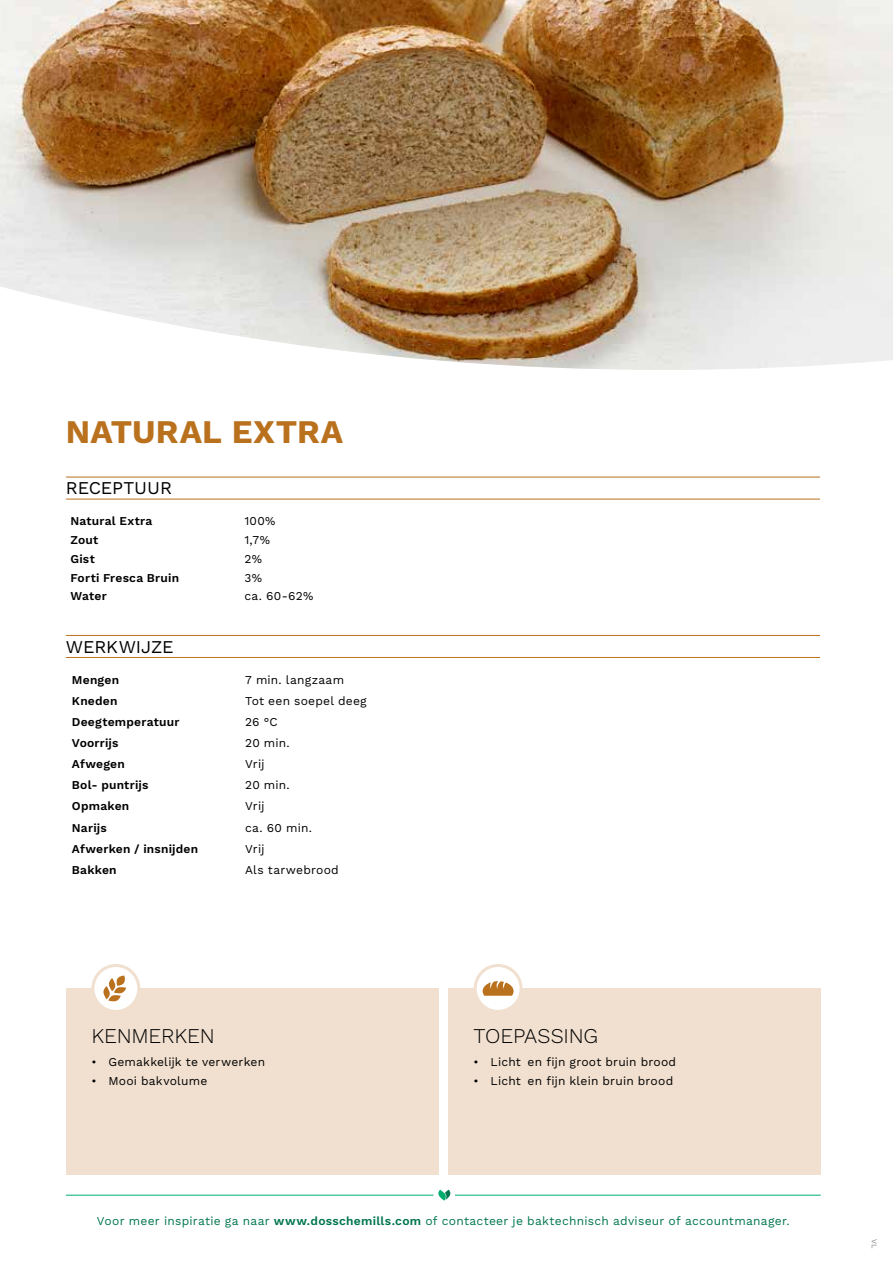
<style>
.page{position:relative;width:893px;height:1263px;background:#fff}
.page>*{position:absolute;margin:0;border:0;box-sizing:border-box;transform-origin:0 0}
.t1{font:700 33px "Work Sans";letter-spacing:.005em;color:#ba711e}
.t2{font:300 21px "Work Sans";letter-spacing:-.01em;color:#000}
.t3{font:18px "Work Sans";letter-spacing:-.005em;color:#000}
.t4{font:12px "Work Sans";letter-spacing:.015em;color:#000}
.t5{font:600 12px "Work Sans";letter-spacing:.02em;color:#000}
.t6{font:12px "Work Sans";letter-spacing:.02em;color:#007550}
.t7{font:7.5px "Work Sans";color:#808285}
.s1{font-weight:600}
</style>
<div class="page">
<img style="left:0;top:0;width:893px;height:370px">
<hr style="left:66px;top:1195px;width:368px;height:1px;background:#00ac6c">
<hr style="left:455px;top:1195px;width:366px;height:1px;background:#00ac6c">
<svg style="left:438px;top:1189px;width:13px;height:12px"></svg>
<div style="left:448px;top:988px;width:373px;height:187px;background:#f1e0cf"></div>
<div style="left:66px;top:988px;width:372px;height:187px;background:#f1e0cf"></div>
<div style="left:93px;top:965px;width:46px;height:46px;background:#fff;border-radius:50%"></div>
<div style="left:91px;top:964px;width:49px;height:49px;border:3px solid #f1e0cf;border-radius:50%"></div>
<div style="left:475px;top:965px;width:46px;height:46px;background:#fff;border-radius:50%"></div>
<div style="left:474px;top:964px;width:49px;height:49px;border:3px solid #f1e0cf;border-radius:50%"></div>
<svg style="left:103px;top:975px;width:23px;height:27px"></svg>
<svg style="left:483px;top:981px;width:31px;height:15px"></svg>
<hr style="left:66px;top:477px;width:754px;height:1px;background:#ba711e">
<hr style="left:66px;top:499px;width:754px;height:1px;background:#ba711e">
<hr style="left:66px;top:635px;width:754px;height:1px;background:#ba711e">
<hr style="left:66px;top:657px;width:754px;height:1px;background:#ba711e">
<h1 class="t1" style="left:66px;top:413px;width:279px">NATURAL EXTRA</h1>
<h3 class="t3" style="left:66px;top:478px;width:108px">RECEPTUUR</h3>
<p class="t5" style="left:70px;top:514px;width:84px">Natural Extra</p>
<p class="t4" style="left:244px;top:514px;width:33px">100%</p>
<p class="t5" style="left:70px;top:533px;width:29px">Zout</p>
<p class="t4" style="left:244px;top:533px;width:27px">1,7%</p>
<p class="t5" style="left:70px;top:552px;width:26px">Gist</p>
<p class="t4" style="left:244px;top:552px;width:19px">2%</p>
<p class="t5" style="left:70px;top:570px;width:110px">Forti Fresca Bruin</p>
<p class="t4" style="left:244px;top:570px;width:19px">3%</p>
<p class="t5" style="left:70px;top:589px;width:38px">Water</p>
<p class="t4" style="left:244px;top:589px;width:70px">ca. 60-62%</p>
<h3 class="t3" style="left:66px;top:636px;width:109px">WERKWIJZE</h3>
<p class="t5" style="left:72px;top:673px;width:49px">Mengen</p>
<p class="t4" style="left:245px;top:672px;width:100px">7 min. langzaam</p>
<p class="t5" style="left:72px;top:694px;width:47px">Kneden</p>
<p class="t4" style="left:245px;top:694px;width:123px">Tot een soepel deeg</p>
<p class="t5" style="left:72px;top:715px;width:109px">Deegtemperatuur</p>
<p class="t4" style="left:245px;top:715px;width:34px">26 °C</p>
<p class="t5" style="left:72px;top:736px;width:48px">Voorrijs</p>
<p class="t4" style="left:245px;top:736px;width:46px">20 min.</p>
<p class="t5" style="left:72px;top:757px;width:55px">Afwegen</p>
<p class="t4" style="left:245px;top:757px;width:21px">Vrij</p>
<p class="t5" style="left:72px;top:778px;width:78px">Bol- puntrijs</p>
<p class="t4" style="left:245px;top:778px;width:46px">20 min.</p>
<p class="t5" style="left:72px;top:799px;width:59px">Opmaken</p>
<p class="t4" style="left:245px;top:799px;width:21px">Vrij</p>
<p class="t5" style="left:72px;top:820px;width:36px">Narijs</p>
<p class="t4" style="left:245px;top:820px;width:68px">ca. 60 min.</p>
<p class="t5" style="left:72px;top:841px;width:128px">Afwerken / insnijden</p>
<p class="t4" style="left:245px;top:841px;width:21px">Vrij</p>
<p class="t5" style="left:72px;top:863px;width:46px">Bakken</p>
<p class="t4" style="left:245px;top:863px;width:95px">Als tarwebrood</p>
<h2 class="t2" style="left:91px;top:1023px;width:125px">KENMERKEN</h2>
<p class="t4" style="left:91px;top:1055px;width:175px">• Gemakkelijk te verwerken</p>
<p class="t4" style="left:91px;top:1074px;width:117px">• Mooi bakvolume</p>
<h2 class="t2" style="left:474px;top:1023px;width:126px">TOEPASSING</h2>
<p class="t4" style="left:474px;top:1055px;width:204px">• Licht en fijn groot bruin brood</p>
<p class="t4" style="left:474px;top:1074px;width:201px">• Licht en fijn klein bruin brood</p>
<p class="t6" style="left:97px;top:1213px;width:694px">Voor meer inspiratie ga naar <span class="s1">www.dosschemills.com</span> of contacteer je baktechnisch adviseur of accountmanager.</p>
<p class="t7" style="left:879px;top:1239px;width:11px;rotate:90deg">VL</p>
</div>
